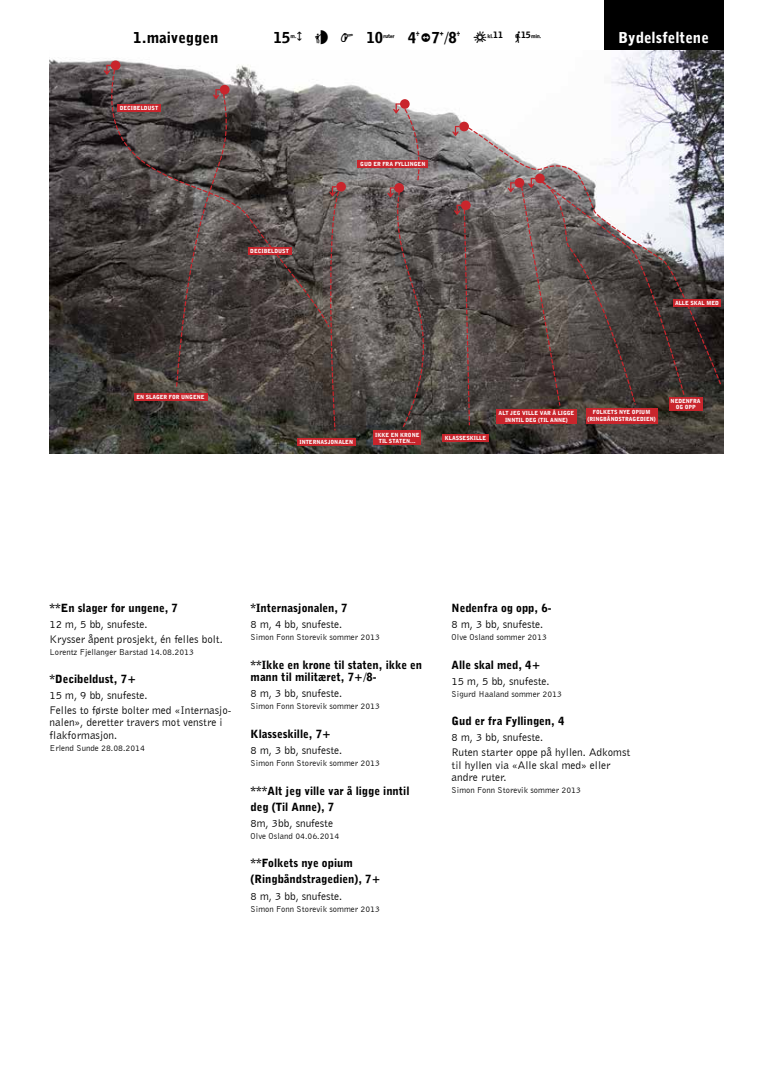
<style>
.page{position:relative;width:773px;height:1078px;background:#fff}
.page>*{position:absolute;margin:0;border:0;box-sizing:border-box;transform-origin:0 0}
.t1{font:15px "Climbhard";color:#000}
.t2{font:900 15px "Bell Gothic BT";color:#fff}
.t3{font:900 15px "Bell Gothic BT";color:#000}
.t4{font:11.25px/14.6px "Bell Gothic BT";color:#000}
.t5{font:900 11.25px/16px "Bell Gothic BT";color:#000}
.t6{font:8.75px "Bell Gothic BT";color:#000}
.t7{font:8.75px "Climbhard";color:#000}
.t8{font:900 5.62px/6.8px "Bell Gothic BT";color:#fff}
.s1{font-size:15px}
</style>
<div class="page">
<div style="left:603px;top:0;width:120px;height:50px;background:#000"></div>
<img style="left:50px;top:50px;width:673px;height:403px">
<svg style="left:92px;top:69px;width:238px;height:259px;background:#595351"></svg>
<svg style="left:470px;top:123px;width:252px;height:264px"></svg>
<div style="left:247px;top:247px;width:44px;height:7px;background:#c9252c"></div>
<div style="left:117px;top:104px;width:44px;height:8px;background:#c9252c"></div>
<div style="left:297px;top:438px;width:58px;height:7px;background:#c9252c"></div>
<div style="left:134px;top:393px;width:73px;height:7px;background:#c9252c"></div>
<div style="left:373px;top:430px;width:48px;height:15px;background:#c9252c"></div>
<div style="left:442px;top:434px;width:46px;height:8px;background:#c9252c"></div>
<div style="left:585px;top:408px;width:72px;height:15px;background:#c9252c"></div>
<div style="left:668px;top:397px;width:34px;height:14px;background:#c9252c"></div>
<div style="left:673px;top:299px;width:47px;height:8px;background:#c9252c"></div>
<div style="left:357px;top:160px;width:71px;height:8px;background:#c9252c"></div>
<svg style="left:104px;top:60px;width:16px;height:15px"></svg>
<svg style="left:175px;top:85px;width:62px;height:303px;background:#544b49"></svg>
<svg style="left:323px;top:182px;width:23px;height:249px;background:#61514d"></svg>
<svg style="left:386px;top:99px;width:84px;height:331px;background:#6b605e"></svg>
<svg style="left:507px;top:173px;width:178px;height:233px;background:#6d6362"></svg>
<div style="left:496px;top:409px;width:80px;height:15px;background:#c9252c"></div>
<h1 class="t1" style="left:273px;top:29px;width:249px">15n&gt; c i 10o 4÷t7+/8÷ gk<sup>11</sup> w</h1>
<h1 class="t3" style="left:133px;top:28px;width:87px">1.maiveggen</h1>
<p class="t7" style="left:521px;top:30px;width:23px">15<span class="s1">m</span></p>
<h1 class="t2" style="left:618px;top:28px;width:92px">Bydelsfeltene</h1>
<p class="t8" style="left:120px;top:104px;width:39px">Decibeld ust</p>
<p class="t8" style="left:136px;top:393px;width:21px">En slager</p>
<p class="t8" style="left:169px;top:393px;width:21px">for ungene</p>
<p class="t8" style="left:250px;top:247px;width:39px">Decibeld ust</p>
<p class="t8" style="left:360px;top:161px;width:27px">Gud er fra</p>
<p class="t8" style="left:394px;top:161px;width:18px">Fyllingen</p>
<p class="t8" style="left:675px;top:300px;width:41px">Alle skal med</p>
<p class="t8" style="left:299px;top:438px;width:7px">Interna</p>
<p class="t8" style="left:324px;top:438px;width:26px">sjonalen</p>
<p class="t8" style="left:379px;top:431px;width:38px;text-indent:12px">en krone til staten</p>
<p class="t8" style="left:410px;top:437px;width:7px">...</p>
<p class="t8" style="left:375px;top:431px;width:7px">Ikke</p>
<p class="t8" style="left:444px;top:434px;width:42px">Klasseskille</p>
<p class="t8" style="left:505px;top:410px;width:61px;text-indent:-6px">Alt jeg ville var å ligge innti</p>
<p class="t8" style="left:520px;top:416px;width:10px">l deg</p>
<p class="t8" style="left:538px;top:416px;width:21px">(Til Anne</p>
<p class="t8" style="left:566px;top:416px;width:3px">)</p>
<p class="t8" style="left:593px;top:408px;width:15px">Folket</p>
<p class="t8" style="left:614px;top:408px;width:38px">s nye opium</p>
<p class="t8" style="left:587px;top:415px;width:10px">(Ringb</p>
<p class="t8" style="left:607px;top:415px;width:20px">åndstragedien</p>
<p class="t8" style="left:653px;top:415px;width:3px">)</p>
<p class="t8" style="left:675px;top:397px;width:21px;text-indent:-5px">Nedenfra<br>og opp</p>
<p class="t5" style="left:50px;top:599px;width:130px">**En slager for ungene, 7</p>
<p class="t4" style="left:50px;top:616px;width:175px">12 m, 5 bb, snufeste.<br>Krysser åpent prosjekt, én felles bolt.</p>
<p class="t6" style="left:50px;top:646px;width:146px">Lorentz Fjellanger Barstad 14.08.2013</p>
<p class="t5" style="left:50px;top:670px;width:88px">*Decibeldust, 7+</p>
<p class="t4" style="left:50px;top:687px;width:183px">15 m, 9 bb, snufeste.<br>Felles to første bolter med «Internasjo-</p>
<p class="t4" style="left:50px;top:716px;width:174px;line-height:12.5px">nalen», deretter travers mot venstre i flakformasjon.</p>
<p class="t6" style="left:50px;top:742px;width:97px">Erlend Sunde 28.08.2014</p>
<p class="t5" style="left:250px;top:599px;width:98px">*Internasjonalen, 7</p>
<p class="t4" style="left:250px;top:616px;width:93px">8 m, 4 bb, snufeste.</p>
<p class="t6" style="left:250px;top:631px;width:131px">Simon Fonn Storevik sommer 2013</p>
<p class="t5" style="left:250px;top:658px;width:173px;line-height:12.5px">**Ikke en krone til staten, ikke en mann til militæret, 7+/8-</p>
<p class="t4" style="left:250px;top:685px;width:93px">8 m, 3 bb, snufeste.</p>
<p class="t6" style="left:250px;top:700px;width:131px">Simon Fonn Storevik sommer 2013</p>
<p class="t5" style="left:250px;top:725px;width:82px">Klasseskille, 7+</p>
<p class="t4" style="left:250px;top:742px;width:93px">8 m, 3 bb, snufeste.</p>
<p class="t6" style="left:250px;top:757px;width:131px">Simon Fonn Storevik sommer 2013</p>
<p class="t5" style="left:250px;top:782px;width:160px">***Alt jeg ville var å ligge inntil deg (Til Anne), 7</p>
<p class="t4" style="left:250px;top:815px;width:84px">8m, 3bb, snufeste</p>
<p class="t6" style="left:250px;top:830px;width:90px">Olve Osland 04.06.2014</p>
<p class="t5" style="left:250px;top:855px;width:132px">**Folkets nye opium (Ringbåndstragedien), 7+</p>
<p class="t4" style="left:250px;top:887px;width:93px">8 m, 3 bb, snufeste.</p>
<p class="t6" style="left:250px;top:903px;width:131px">Simon Fonn Storevik sommer 2013</p>
<p class="t5" style="left:451px;top:599px;width:101px">Nedenfra og opp, 6-</p>
<p class="t4" style="left:451px;top:616px;width:93px">8 m, 3 bb, snufeste.</p>
<p class="t6" style="left:451px;top:631px;width:97px">Olve Osland sommer 2013</p>
<p class="t5" style="left:451px;top:656px;width:91px">Alle skal med, 4+</p>
<p class="t4" style="left:451px;top:673px;width:99px">15 m, 5 bb, snufeste.</p>
<p class="t6" style="left:451px;top:688px;width:112px">Sigurd Haaland sommer 2013</p>
<p class="t5" style="left:451px;top:713px;width:114px">Gud er fra Fyllingen, 4</p>
<p class="t4" style="left:451px;top:729px;width:180px">8 m, 3 bb, snufeste.<br>Ruten starter oppe på hyllen. Adkomst</p>
<p class="t4" style="left:451px;top:758px;width:160px;line-height:12.5px">til hyllen via «Alle skal med» eller andre ruter.</p>
<p class="t6" style="left:451px;top:784px;width:131px">Simon Fonn Storevik sommer 2013</p>
</div>
